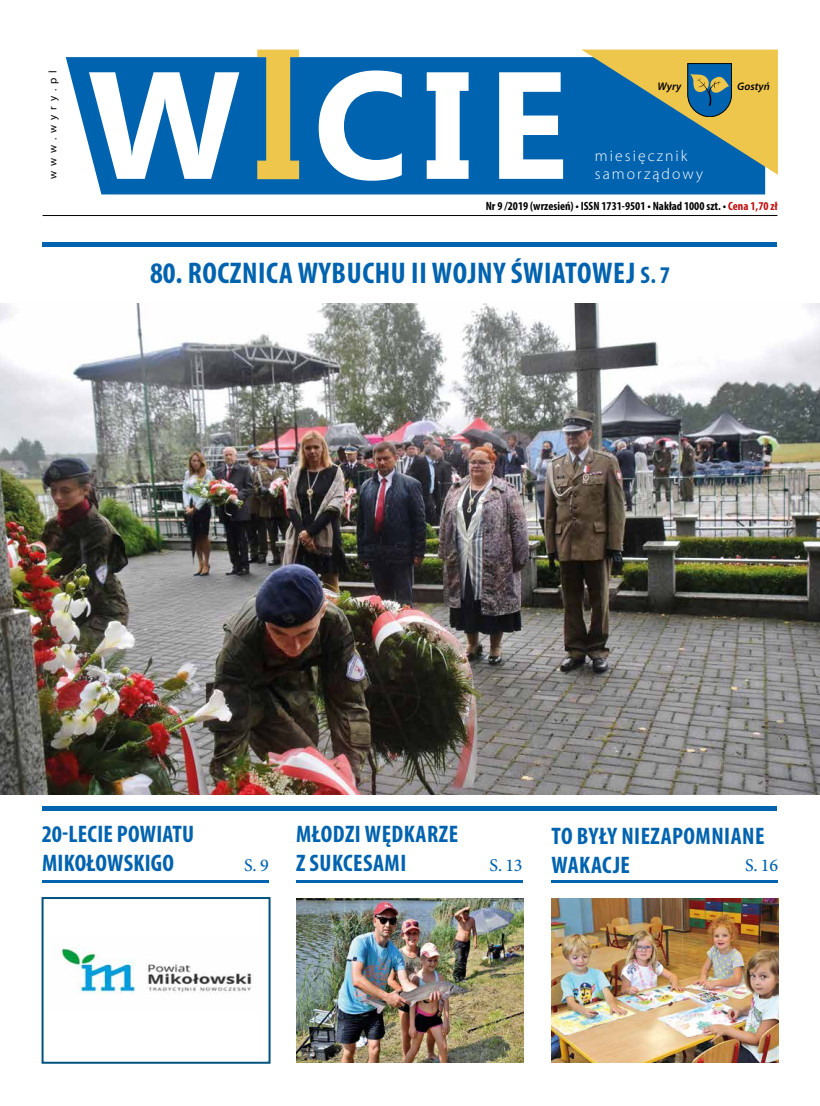
<style>
.page{position:relative;width:820px;height:1106px;background:#fff}
.page>*{position:absolute;margin:0;border:0;box-sizing:border-box;transform-origin:0 0}
.t1{font:700 152.1px "Ebrima";color:#fff}
.t2{font:700 condensed 30px "Myriad Pro";letter-spacing:.02em;color:#0063af}
.t3{font:700 condensed 24px/28.8px "Myriad Pro";letter-spacing:.02em;color:#0063af}
.t4{font:500 18px "Minion Pro";color:#0063af}
.t5{font:300 15.7px "Myriad Pro";letter-spacing:.13em;color:#fff}
.t6{font:700 condensed 12px "Myriad Pro";color:#000}
.t7{font:11px "Myriad Pro";letter-spacing:.46em;color:#000}
.t8{font:italic 600 11px "Myriad Pro";color:#000}
.s1{color:#c00d0e}
.s2{font-size:24px}
</style>
<div class="page">
<div style="left:66px;top:57px;width:698px;height:137px;background:#0063af"></div>
<svg style="left:257px;top:50px;width:42px;height:129px;background:#9ca36e"></svg>
<svg style="left:581px;top:50px;width:196px;height:125px;background:#658c84"></svg>
<hr style="left:43px;top:215px;width:734px;height:1px;background:#000">
<div style="left:43px;top:242px;width:734px;height:5px;background:#0063af"></div>
<div style="left:43px;top:806px;width:734px;height:5px;background:#0063af"></div>
<hr style="left:42px;top:880px;width:227px;height:3px;background:#0063af">
<hr style="left:296px;top:880px;width:226px;height:3px;background:#0063af">
<hr style="left:551px;top:880px;width:226px;height:3px;background:#0063af">
<img style="left:551px;top:898px;width:226px;height:164px">
<img style="left:296px;top:898px;width:227px;height:164px">
<img style="left:54px;top:947px;width:198px;height:47px">
<div style="left:42px;top:897px;width:228px;height:166px;border:2px solid #00537e"></div>
<img style="left:0;top:303px;width:819px;height:491px">
<p class="t7" style="left:46px;top:179px;width:110px;rotate:-90deg">www.wyry.pl</p>
<h1 class="t1" style="left:88px;top:12px;width:481px">W CIE</h1>
<p class="t8" style="left:657px;top:79px;width:25px">Wyry</p>
<p class="t8" style="left:737px;top:79px;width:34px">Gostyń</p>
<p class="t5" style="left:594px;top:147px;width:94px">miesięcznik</p>
<p class="t5" style="left:594px;top:165px;width:109px">samorządowy</p>
<p class="t6" style="left:485px;top:199px;width:293px">Nr 9 /2019 (wrzesień) • ISSN 1731-9501 • Nakład 1000 szt. • <span class="s1">Cena 1,70 zł</span></p>
<p class="t2" style="left:150px;top:255px;width:521px">80. ROCZNICA WYBUCHU II WOJNY ŚWIATOWEJ <span class="s2">S. 7</span></p>
<p class="t3" style="left:42px;top:819px;width:154px">20-LECIE POWIATU<br>MIKOŁOWSKIGO</p>
<p class="t4" style="left:244px;top:853px;width:26px">S. 9</p>
<p class="t3" style="left:296px;top:819px;width:163px">MŁODZI WĘDKARZE<br>Z SUKCESAMI</p>
<p class="t4" style="left:489px;top:853px;width:35px">S. 13</p>
<p class="t3" style="left:551px;top:820px;width:214px">TO BYŁY NIEZAPOMNIANE<br>WAKACJE</p>
<p class="t4" style="left:744px;top:853px;width:35px">S. 16</p>
</div>
